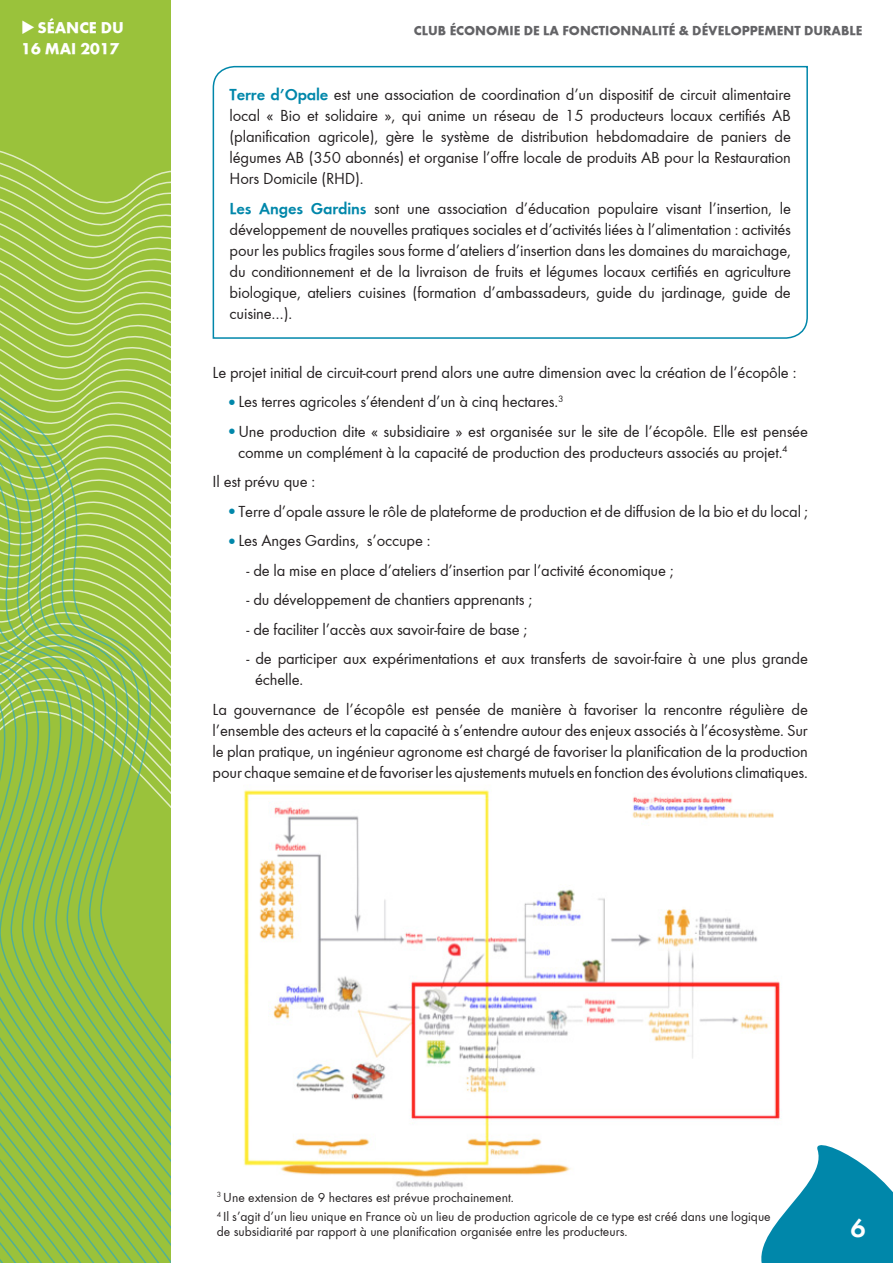
<style>
.page{position:relative;width:893px;height:1263px;background:#fff}
.page>*{position:absolute;margin:0;border:0;box-sizing:border-box;transform-origin:0 0}
.t1{font:700 27px "Function";color:#fff}
.t2{font:16.5px/21px "Function";letter-spacing:-.01em;color:#231f20;text-align:justify}
.t3{font:16.2px "Function LH Heavy";color:#fff}
.t4{font:13.5px/15px "Function";color:#231f20}
.t5{font:13.5px "Function LH Heavy";color:#636366}
.s1{font-weight:700;color:#0087aa}
.s2{font-size:19.5px;color:#0087aa}
</style>
<div class="page">
<img style="left:243px;top:790px;width:539px;height:398px">
<svg style="left:0;top:0;width:170px;height:1263px;background:#99c34a"></svg>
<svg style="left:727px;top:1129px;width:166px;height:134px"></svg>
<svg style="left:212px;top:65px;width:596px;height:274px"></svg>
<p class="t3" style="left:21px;top:18px;width:104px">◆SÉANCE DU</p>
<p class="t5" style="left:414px;top:22px;width:450px">CLUB ÉCONOMIE DE LA FONCTIONNALITÉ &amp; DÉVELOPPEMENT DURABLE</p>
<p class="t3" style="left:21px;top:39px;width:100px">16 MAI 2017</p>
<p class="t2" style="left:230px;top:84px;width:563px"><span class="s1">Terre d’Opale</span> est une association de coordination d’un dispositif de circuit alimentaire local « Bio et solidaire », qui anime un réseau de 15 producteurs locaux certifiés AB (planification agricole), gère le système de distribution hebdomadaire de paniers de légumes AB (350 abonnés) et organise l’offre locale de produits AB pour la Restauration Hors Domicile (RHD).</p>
<p class="t2" style="left:230px;top:198px;width:563px"><span class="s1">Les Anges Gardins</span> sont une association d’éducation populaire visant l’insertion, le développement de nouvelles pratiques sociales et d’activités liées à l’alimentation : activités pour les publics fragiles sous forme d’ateliers d’insertion dans les domaines du maraichage, du conditionnement et de la livraison de fruits et légumes locaux certifiés en agriculture biologique, ateliers cuisines (formation d’ambassadeurs, guide du jardinage, guide de cuisine…).</p>
<p class="t2" style="left:213px;top:362px;width:585px">Le projet initial de circuit-court prend alors une autre dimension avec la création de l’écopôle :</p>
<p class="t2" style="left:225px;top:391px;width:340px"><span class="s2">•</span>Les terres agricoles s’étendent d’un à cinq hectares.<sup>3</sup></p>
<p class="t2" style="left:225px;top:421px;width:584px;text-align:center"><span class="s2">•</span>Une production dite « subsidiaire » est organisée sur le site de l’écopôle. Elle est pensée comme un complément à la capacité de production des producteurs associés au projet.<sup>4</sup></p>
<p class="t2" style="left:213px;top:471px;width:104px">Il est prévu que :</p>
<p class="t2" style="left:225px;top:501px;width:584px"><span class="s2">•</span>Terre d’opale assure le rôle de plateforme de production et de diffusion de la bio et du local ;</p>
<p class="t2" style="left:225px;top:530px;width:207px"><span class="s2">•</span>Les Anges Gardins, s’occupe :</p>
<p class="t2" style="left:247px;top:560px;width:428px">- de la mise en place d’ateliers d’insertion par l’activité économique ;</p>
<p class="t2" style="left:247px;top:589px;width:287px">- du développement de chantiers apprenants ;</p>
<p class="t2" style="left:247px;top:619px;width:282px">- de faciliter l’accès aux savoir-faire de base ;</p>
<p class="t2" style="left:255px;top:648px;width:554px;text-indent:-9px">- de participer aux expérimentations et aux transferts de savoir-faire à une plus grande échelle.</p>
<p class="t2" style="left:213px;top:699px;width:597px">La gouvernance de l’écopôle est pensée de manière à favoriser la rencontre régulière de l’ensemble des acteurs et la capacité à s’entendre autour des enjeux associés à l’écosystème. Sur le plan pratique, un ingénieur agronome est chargé de favoriser la planification de la production pour chaque semaine et de favoriser les ajustements mutuels en fonction des évolutions climatiques.</p>
<p class="t4" style="left:217px;top:1190px;width:299px"><sup>3</sup> Une extension de 9 hectares est prévue prochainement.</p>
<p class="t4" style="left:217px;top:1209px;width:555px"><sup>4</sup> Il s’agit d’un lieu unique en France où un lieu de production agricole de ce type est créé dans une logique de subsidiarité par rapport à une planification organisée entre les producteurs.</p>
<p class="t1" style="left:850px;top:1212px;width:17px">6</p>
</div>
